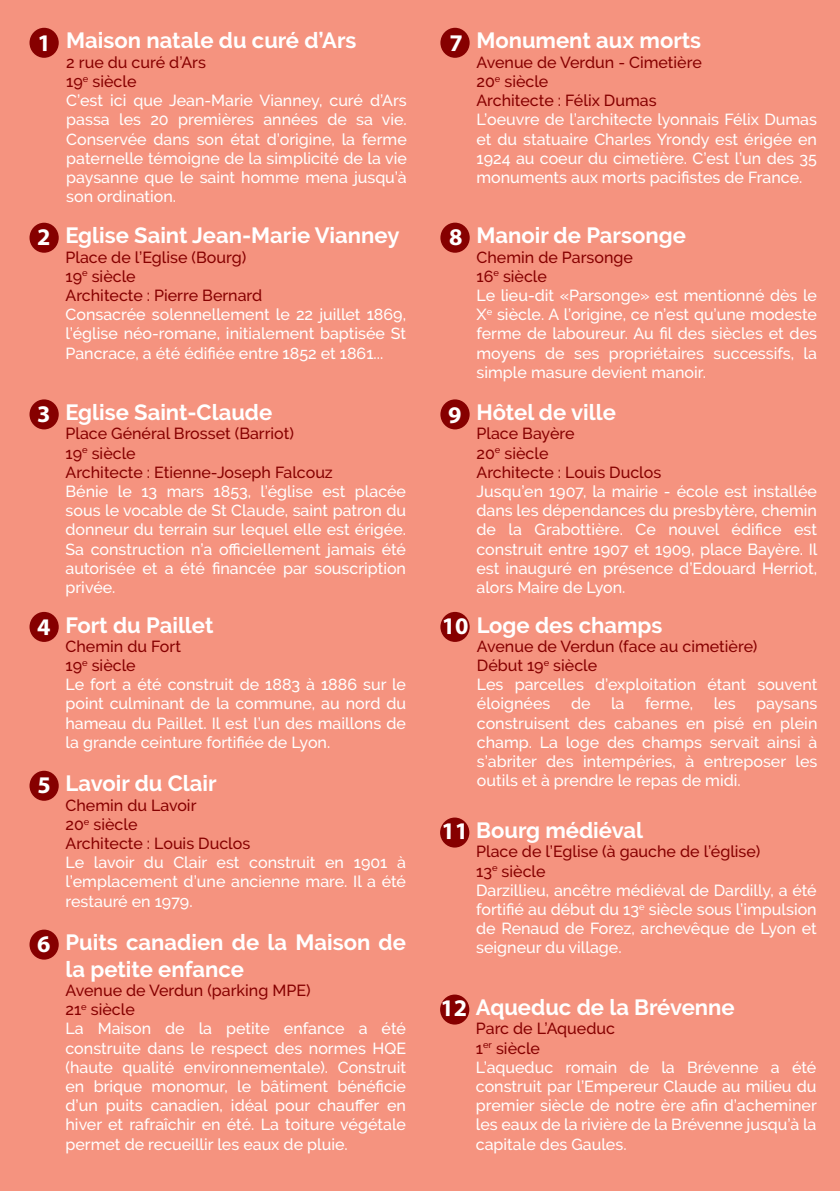
<style>
.page{position:relative;width:840px;height:1191px;background:#fff}
.page>*{position:absolute;margin:0;border:0;box-sizing:border-box;transform-origin:0 0}
.t1{font:700 24px "Myriad Pro";color:#fff}
.t2{font:700 22px/26.4px "Raleway";color:#fff}
.t3{font:500 16px/19.2px "Raleway";color:#fff;text-align:justify}
.t4{font:500 16px "Raleway";color:#860000}
.s1{font-family:"Myriad Pro";font-size:24px}
</style>
<div class="page">
<div style="left:0;top:0;width:839px;height:1191px;background:#f5937f"></div>
<div style="left:440px;top:399px;width:29px;height:30px;background:#860000;border-radius:50%"></div>
<div style="left:440px;top:223px;width:29px;height:30px;background:#860000;border-radius:50%"></div>
<div style="left:440px;top:817px;width:29px;height:30px;background:#860000;border-radius:50%"></div>
<div style="left:440px;top:28px;width:29px;height:30px;background:#860000;border-radius:50%"></div>
<div style="left:440px;top:612px;width:29px;height:30px;background:#860000;border-radius:50%"></div>
<div style="left:440px;top:994px;width:29px;height:30px;background:#860000;border-radius:50%"></div>
<div style="left:29px;top:223px;width:30px;height:30px;background:#860000;border-radius:50%"></div>
<div style="left:29px;top:399px;width:30px;height:30px;background:#860000;border-radius:50%"></div>
<div style="left:29px;top:612px;width:30px;height:30px;background:#860000;border-radius:50%"></div>
<div style="left:29px;top:929px;width:30px;height:30px;background:#860000;border-radius:50%"></div>
<div style="left:29px;top:28px;width:30px;height:30px;background:#860000;border-radius:50%"></div>
<div style="left:29px;top:770px;width:30px;height:31px;background:#860000;border-radius:50%"></div>
<p class="t1" style="left:38px;top:27px;width:15px">1</p>
<p class="t1" style="left:37px;top:221px;width:15px">2</p>
<p class="t2" style="left:66px;top:28px;width:291px">Maison natale du curé d’Ars</p>
<p class="t4" style="left:66px;top:53px;width:141px">2 rue du curé d’Ars</p>
<p class="t4" style="left:66px;top:72px;width:72px">19<sup>e</sup> siècle</p>
<p class="t3" style="left:66px;top:91px;width:342px">C’est ici que Jean-Marie Vianney, curé d’Ars passa les 20 premières années de sa vie.<br>Conservée dans son état d’origine, la ferme paternelle témoigne de la simplicité de la vie paysanne que le saint homme mena jusqu’à son ordination.</p>
<p class="t2" style="left:65px;top:222px;width:335px">Eglise Saint Jean-Marie Vianney</p>
<p class="t4" style="left:65px;top:248px;width:182px">Place de l’Eglise (Bourg)</p>
<p class="t4" style="left:65px;top:267px;width:72px">19<sup>e</sup> siècle</p>
<p class="t4" style="left:65px;top:286px;width:198px">Architecte : Pierre Bernard</p>
<p class="t3" style="left:65px;top:305px;width:342px">Consacrée solennellement le 22 juillet 1869, l’église néo-romane, initialement baptisée St Pancrace, a été édifiée entre 1852 et 1861...</p>
<p class="t1" style="left:37px;top:398px;width:15px">3</p>
<p class="t1" style="left:37px;top:611px;width:15px">4</p>
<p class="t1" style="left:37px;top:769px;width:15px">5</p>
<p class="t1" style="left:37px;top:928px;width:15px">6</p>
<p class="t2" style="left:65px;top:399px;width:208px">Eglise Saint-Claude</p>
<p class="t4" style="left:65px;top:424px;width:230px">Place Général Brosset (Barriot)</p>
<p class="t4" style="left:65px;top:443px;width:72px">19<sup>e</sup> siècle</p>
<p class="t4" style="left:65px;top:463px;width:269px">Architecte : Etienne-Joseph Falcouz</p>
<p class="t3" style="left:65px;top:481px;width:342px">Bénie le 13 mars 1853, l’église est placée sous le vocable de St Claude, saint patron du donneur du terrain sur lequel elle est érigée.<br>Sa construction n’a officiellement jamais été autorisée et a été financée par souscription privée.</p>
<p class="t2" style="left:65px;top:612px;width:149px">Fort du Paillet</p>
<p class="t4" style="left:65px;top:637px;width:117px">Chemin du Fort</p>
<p class="t4" style="left:65px;top:656px;width:72px">19<sup>e</sup> siècle</p>
<p class="t3" style="left:65px;top:675px;width:342px">Le fort a été construit de 1883 à 1886 sur le point culminant de la commune, au nord du hameau du Paillet. Il est l’un des maillons de la grande ceinture fortifiée de Lyon.</p>
<p class="t2" style="left:65px;top:770px;width:152px">Lavoir du Clair</p>
<p class="t4" style="left:65px;top:795px;width:132px">Chemin du Lavoir</p>
<p class="t4" style="left:65px;top:815px;width:73px">20<sup>e</sup> siècle</p>
<p class="t4" style="left:65px;top:834px;width:186px">Architecte : Louis Duclos</p>
<p class="t3" style="left:65px;top:853px;width:342px">Le lavoir du Clair est construit en 1901 à l’emplacement d’une ancienne mare. Il a été restauré en 1979.</p>
<p class="t2" style="left:65px;top:929px;width:342px">Puits canadien de la Maison de la petite enfance</p>
<p class="t4" style="left:65px;top:981px;width:246px">Avenue de Verdun (parking MPE)</p>
<p class="t4" style="left:65px;top:1000px;width:71px">21<sup>e</sup> siècle</p>
<p class="t3" style="left:65px;top:1019px;width:342px">La Maison de la petite enfance a été construite dans le respect des normes HQE (haute qualité environnementale). Construit en brique monomur, le bâtiment bénéficie d’un puits canadien, idéal pour chauffer en hiver et rafraîchir en été. La toiture végétale permet de recueillir les eaux de pluie.</p>
<p class="t1" style="left:449px;top:27px;width:15px">7</p>
<p class="t2" style="left:476px;top:28px;width:226px">Monument aux morts</p>
<p class="t4" style="left:476px;top:53px;width:227px">Avenue de Verdun - Cimetière</p>
<p class="t4" style="left:476px;top:72px;width:73px">20<sup>e</sup> siècle</p>
<p class="t4" style="left:476px;top:91px;width:181px">Architecte : Félix Dumas</p>
<p class="t3" style="left:476px;top:110px;width:342px">L’oeuvre de l’architecte lyonnais Félix Dumas et du statuaire Charles Yrondy est érigée en 1924 au coeur du cimetière. C’est l’un des 35 monuments aux morts pacifistes de France.</p>
<p class="t1" style="left:449px;top:221px;width:15px">8</p>
<p class="t1" style="left:448px;top:399px;width:15px">9</p>
<p class="t2" style="left:476px;top:222px;width:211px">Manoir de Parsonge</p>
<p class="t4" style="left:476px;top:248px;width:158px">Chemin de Parsonge</p>
<p class="t4" style="left:476px;top:267px;width:72px">16<sup>e</sup> siècle</p>
<p class="t3" style="left:476px;top:286px;width:342px">Le lieu-dit «Parsonge» est mentionné dès le X<sup>e</sup> siècle. A l’origine, ce n’est qu’une modeste ferme de laboureur. Au fil des siècles et des moyens de ses propriétaires successifs, la simple masure devient manoir.</p>
<p class="t2" style="left:476px;top:399px;width:141px">Hôtel de ville</p>
<p class="t4" style="left:476px;top:424px;width:99px">Place Bayère</p>
<p class="t4" style="left:476px;top:443px;width:73px">20<sup>e</sup> siècle</p>
<p class="t4" style="left:476px;top:463px;width:186px">Architecte : Louis Duclos</p>
<p class="t3" style="left:476px;top:481px;width:342px">Jusqu’en 1907, la mairie - école est installée dans les dépendances du presbytère, chemin de la Grabottière. Ce nouvel édifice est construit entre 1907 et 1909, place Bayère. Il est inauguré en présence d’Edouard Herriot, alors Maire de Lyon.</p>
<p class="t2" style="left:441px;top:612px;width:222px"><span class="s1">10</span> Loge des champs</p>
<p class="t4" style="left:476px;top:637px;width:282px">Avenue de Verdun (face au cimetière)</p>
<p class="t4" style="left:476px;top:656px;width:122px">Début 19<sup>e</sup> siècle</p>
<p class="t3" style="left:476px;top:675px;width:342px">Les parcelles d’exploitation étant souvent éloignées</p>
<p class="t3" style="left:570px;top:694px;width:21px">de</p>
<p class="t3" style="left:610px;top:694px;width:15px">la</p>
<p class="t3" style="left:644px;top:694px;width:50px">ferme,</p>
<p class="t3" style="left:713px;top:694px;width:23px">les</p>
<p class="t3" style="left:476px;top:694px;width:342px;text-indent:279px">paysans construisent des cabanes en pisé en plein champ. La loge des champs servait ainsi à s’abriter des intempéries, à entreposer les outils et à prendre le repas de midi.</p>
<p class="t2" style="left:441px;top:817px;width:203px"><span class="s1">11</span> Bourg médiéval</p>
<p class="t4" style="left:476px;top:842px;width:285px">Place de l’Eglise (à gauche de l’église)</p>
<p class="t4" style="left:476px;top:861px;width:71px">13<sup>e</sup> siècle</p>
<p class="t3" style="left:476px;top:880px;width:342px">Darzillieu, ancêtre médiéval de Dardilly, a été fortifié au début du 13<sup>e</sup> siècle sous l’impulsion de Renaud de Forez, archevêque de Lyon et seigneur du village.</p>
<p class="t2" style="left:440px;top:994px;width:295px"><span class="s1">12</span> Aqueduc de la Brévenne</p>
<p class="t4" style="left:475px;top:1019px;width:140px">Parc de L’Aqueduc</p>
<p class="t4" style="left:475px;top:1038px;width:66px">1<sup>er</sup> siècle</p>
<p class="t3" style="left:475px;top:1057px;width:342px">L’aqueduc romain de la Brévenne a été construit par l’Empereur Claude au milieu du premier siècle de notre ère afin d’acheminer les eaux de la rivière de la Brévenne jusqu’à la capitale des Gaules.</p>
</div>
